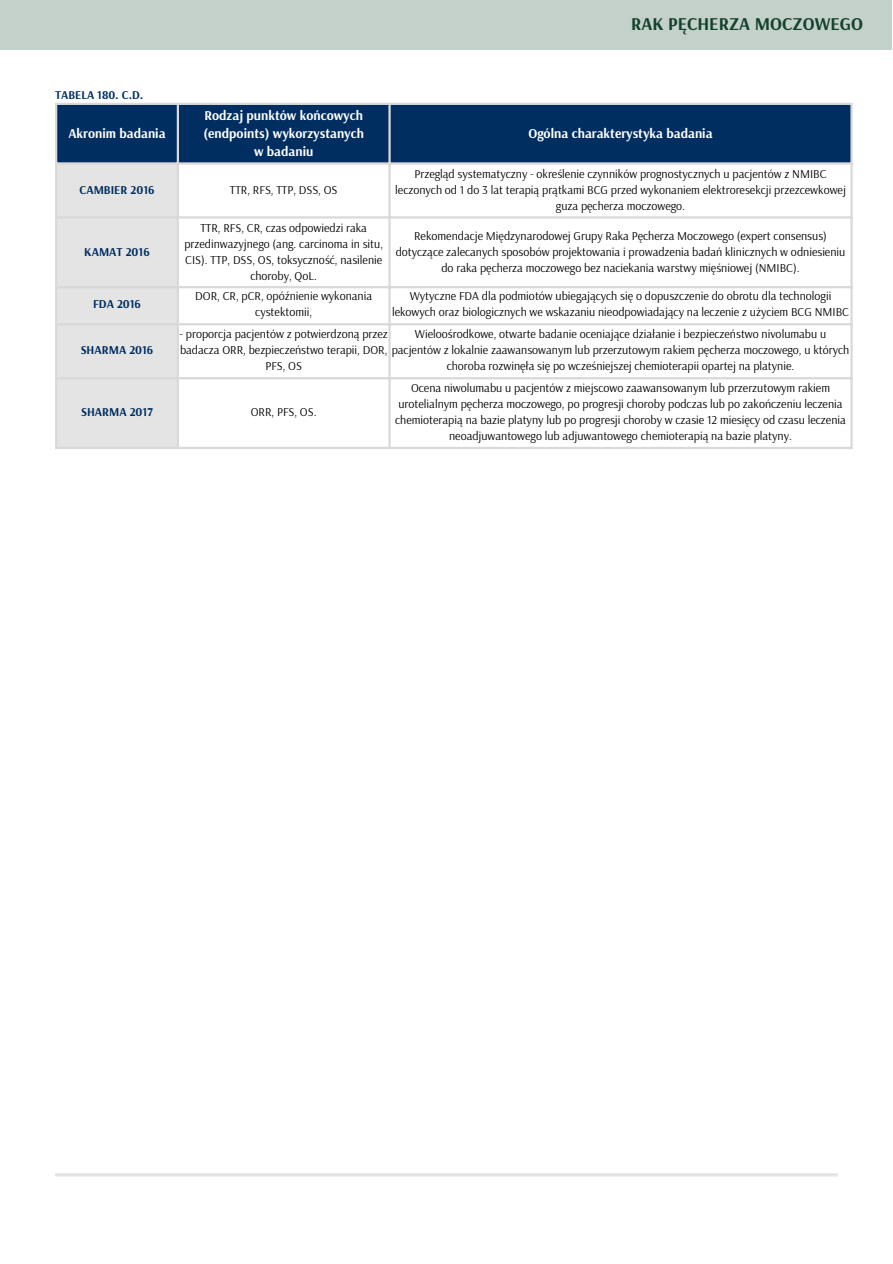
<style>
.page{position:relative;width:893px;height:1264px;background:#fff}
.page>*{position:absolute;margin:0;border:0;box-sizing:border-box;transform-origin:0 0}
.t1{font:700 18px "Arsenal";color:#13422a}
.t2{font:700 13.5px/18px "Arsenal";color:#fff;text-align:center}
.t3{font:12px/16px "Arsenal";color:#000;text-align:center}
.t4{font:700 12px "Arsenal";color:#002e60}
.t5{font:700 11.85px "Arsenal";color:#002e60}
</style>
<div class="page">
<hr style="left:55px;top:1173px;width:782px;height:3px;background:#e4e4e4">
<div style="left:57px;top:105px;width:793px;height:57px;background:#002e60"></div>
<div style="left:57px;top:165px;width:120px;height:282px;background:#e4e4e4"></div>
<hr style="left:55px;top:105px;width:2px;height:342px;background:#d9d9d9">
<hr style="left:177px;top:105px;width:2px;height:342px;background:#d9d9d9">
<hr style="left:388px;top:105px;width:2px;height:342px;background:#d9d9d9">
<hr style="left:850px;top:105px;width:2px;height:342px;background:#d9d9d9">
<hr style="left:55px;top:103px;width:797px;height:2px;background:#d9d9d9">
<hr style="left:55px;top:162px;width:797px;height:3px;background:#d9d9d9">
<hr style="left:55px;top:216px;width:797px;height:2px;background:#d9d9d9">
<hr style="left:55px;top:286px;width:797px;height:2px;background:#d9d9d9">
<hr style="left:55px;top:323px;width:797px;height:2px;background:#d9d9d9">
<hr style="left:55px;top:377px;width:797px;height:2px;background:#d9d9d9">
<hr style="left:55px;top:447px;width:797px;height:2px;background:#d9d9d9">
<div style="left:0;top:0;width:891px;height:49px;background:#c4d0ca"></div>
<p class="t5" style="left:55px;top:87px;width:90px">TABELA 180. C.D.</p>
<p class="t2" style="left:68px;top:124px;width:99px">Akronim badania</p>
<p class="t2" style="left:203px;top:106px;width:162px">Rodzaj punktów końcowych (endpoints) wykorzystanych w badaniu</p>
<p class="t4" style="left:79px;top:181px;width:76px">CAMBIER 2016</p>
<p class="t3" style="left:230px;top:181px;width:109px">TTR, RFS, TTP, DSS, OS</p>
<h1 class="t1" style="left:631px;top:12px;width:233px">RAK PĘCHERZA MOCZOWEGO</h1>
<p class="t2" style="left:528px;top:124px;width:186px">Ogólna charakterystyka badania</p>
<p class="t3" style="left:395px;top:165px;width:452px">Przegląd systematyczny - określenie czynników prognostycznych u pacjentów z NMIBC leczonych od 1 do 3 lat terapią prątkami BCG przed wykonaniem elektroresekcji przezcewkowej guza pęcherza moczowego.</p>
<p class="t4" style="left:84px;top:243px;width:67px">KAMAT 2016</p>
<p class="t3" style="left:184px;top:219px;width:200px">TTR, RFS, CR, czas odpowiedzi raka przedinwazyjnego (ang. carcinoma in situ, CIS). TTP, DSS, OS, toksyczność, nasilenie choroby, QoL.</p>
<p class="t3" style="left:395px;top:227px;width:451px">Rekomendacje Międzynarodowej Grupy Raka Pęcherza Moczowego (expert consensus) dotyczące zalecanych sposobów projektowania i prowadzenia badań klinicznych w odniesieniu do raka pęcherza moczowego bez naciekania warstwy mięśniowej (NMIBC).</p>
<p class="t4" style="left:93px;top:296px;width:49px">FDA 2016</p>
<p class="t3" style="left:195px;top:288px;width:178px">DOR, CR, pCR, opóźnienie wykonania cystektomii,</p>
<p class="t3" style="left:392px;top:288px;width:458px">Wytyczne FDA dla podmiotów ubiegających się o dopuszczenie do obrotu dla technologii lekowych oraz biologicznych we wskazaniu nieodpowiadający na leczenie z użyciem BCG NMIBC</p>
<p class="t4" style="left:81px;top:342px;width:74px">SHARMA 2016</p>
<p class="t3" style="left:179px;top:326px;width:210px">- proporcja pacjentów z potwierdzoną przez</p>
<p class="t3" style="left:180px;top:342px;width:670px">badacza ORR, bezpieczeństwo terapii, DOR, pacjentów z lokalnie zaawansowanym lub przerzutowym rakiem pęcherza moczowego, u których</p>
<p class="t3" style="left:265px;top:358px;width:38px">PFS, OS</p>
<p class="t3" style="left:415px;top:326px;width:413px">Wieloośrodkowe, otwarte badanie oceniające działanie i bezpieczeństwo nivolumabu u</p>
<p class="t3" style="left:446px;top:358px;width:349px">choroba rozwinęła się po wcześniejszej chemioterapii opartej na platynie.</p>
<p class="t4" style="left:81px;top:404px;width:73px">SHARMA 2017</p>
<p class="t3" style="left:251px;top:404px;width:67px">ORR, PFS, OS.</p>
<p class="t3" style="left:395px;top:380px;width:452px">Ocena niwolumabu u pacjentów z miejscowo zaawansowanym lub przerzutowym rakiem urotelialnym pęcherza moczowego, po progresji choroby podczas lub po zakończeniu leczenia chemioterapią na bazie platyny lub po progresji choroby w czasie 12 miesięcy od czasu leczenia neoadjuwantowego lub adjuwantowego chemioterapią na bazie platyny.</p>
</div>
